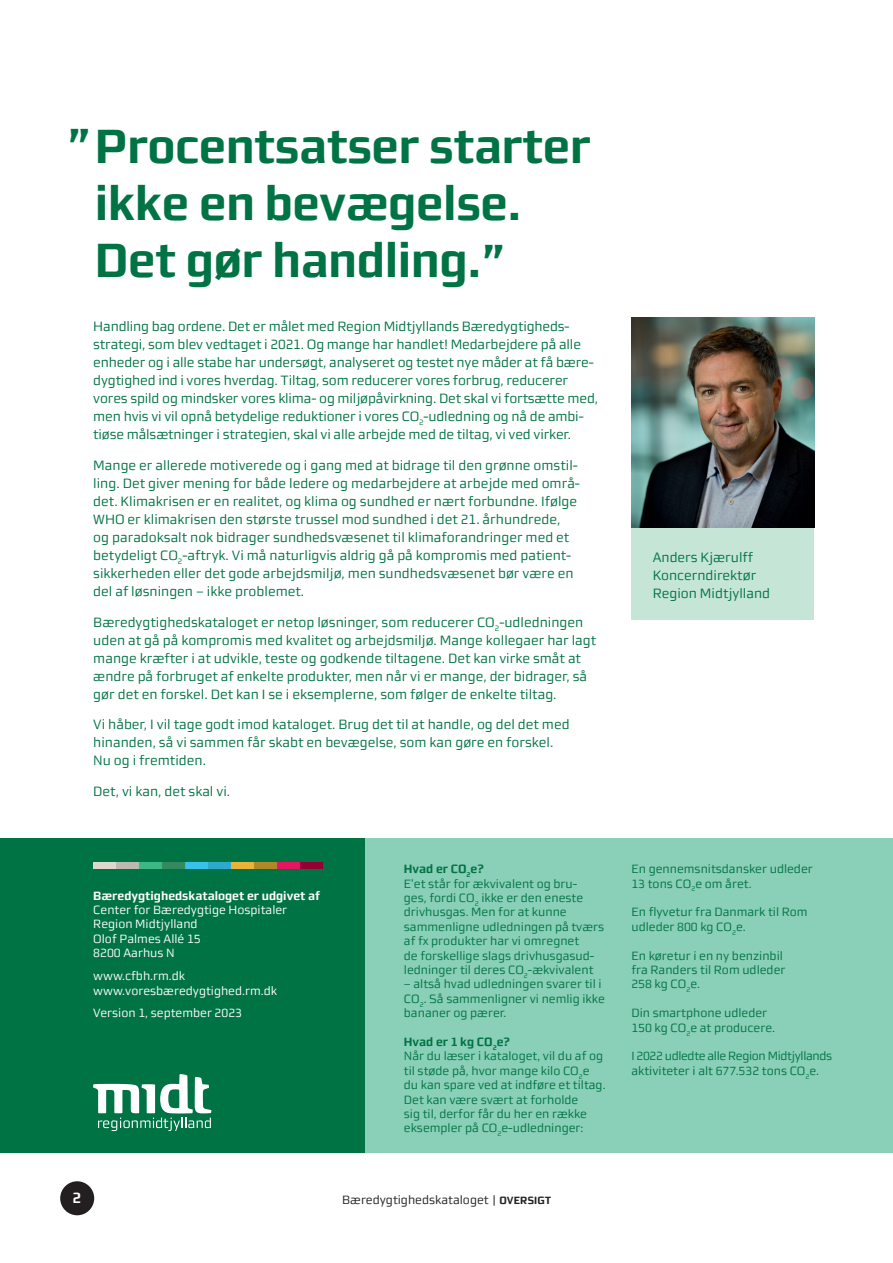
<style>
.page{position:relative;width:893px;height:1263px;background:#fff}
.page>*{position:absolute;margin:0;border:0;box-sizing:border-box;transform-origin:0 0}
.t1{font:700 48px/57px "midtsans";letter-spacing:-.01em;color:#007345}
.t2{font:700 15px "midtsans";color:#fff}
.t3{font:13.5px/18px "midtsans";color:#007345}
.t4{font:12px/14.4px "midtsans";color:#007345}
.t5{font:12px/14.4px "midtsans";color:#fff}
.t6{font:12px/14.4px "midtsans";letter-spacing:-.03em;color:#007345}
.t7{font:700 12px "midtsans";color:#fff}
.t8{font:12px "midtsans";color:#231f20}
.s1{font-weight:700}
.s2{font-weight:700;font-size:10.5px}
</style>
<div class="page">
<div style="left:60px;top:1181px;width:34px;height:34px;background:#231f20;border-radius:50%"></div>
<div style="left:0;top:838px;width:893px;height:314px;background:#007345"></div>
<svg style="left:93px;top:1074px;width:118px;height:57px"></svg>
<img style="left:93px;top:863px;width:230px;height:6px">
<div style="left:366px;top:838px;width:527px;height:314px;background:#8acfb7"></div>
<div style="left:631px;top:527px;width:183px;height:92px;background:#c5e5d7"></div>
<img style="left:631px;top:317px;width:183px;height:210px">
<h1 class="t1" style="left:69px;top:117px;width:524px">”Procentsatser starter</h1>
<h1 class="t1" style="left:95px;top:174px;width:428px">ikke en bevægelse.<br>Det gør handling.</h1>
<h1 class="t1" style="left:483px;top:234px;width:24px">”</h1>
<p class="t3" style="left:93px;top:317px;width:506px">Handling bag ordene. Det er målet med Region Midtjyllands Bæredygtigheds&shy;strategi, som blev vedtaget i 2021. Og mange har handlet! Medarbejdere på alle enheder og i alle stabe har undersøgt, analyseret og testet nye måder at få bære&shy;dygtighed ind i vores hverdag. Tiltag, som reducerer vores forbrug, reducerer vores spild og mindsker vores klima- og miljøpåvirkning. Det skal vi fortsætte med, men hvis vi vil opnå betydelige reduktioner i vores CO<sub>2</sub>-udledning og nå de ambi&shy;tiøse målsætninger i strategien, skal vi alle arbejde med de tiltag, vi ved virker.</p>
<p class="t3" style="left:93px;top:456px;width:488px">Mange er allerede motiverede og i gang med at bidrage til den grønne omstil&shy;ling. Det giver mening for både ledere og medarbejdere at arbejde med områ&shy;det. Klimakrisen er en realitet, og klima og sundhed er nært forbundne. Ifølge WHO er klimakrisen den største trussel mod sundhed i det 21. århundrede,<br>og paradoksalt nok bidrager sundhedsvæsenet til klimaforandringer med et betydeligt CO<sub>2</sub>-aftryk. Vi må naturligvis aldrig gå på kompromis med patient&shy;sikkerheden eller det gode arbejdsmiljø, men sundhedsvæsenet bør være en del af løsningen – ikke problemet.</p>
<p class="t3" style="left:93px;top:613px;width:504px">Bæredygtighedskataloget er netop løsninger, som reducerer CO<sub>2</sub>-udledningen uden at gå på kompromis med kvalitet og arbejdsmiljø. Mange kollegaer har lagt mange kræfter i at udvikle, teste og godkende tiltagene. Det kan virke småt at ændre på forbruget af enkelte produkter, men når vi er mange, der bidrager, så gør det en forskel. Det kan I se i eksemplerne, som følger de enkelte tiltag.</p>
<p class="t3" style="left:93px;top:715px;width:478px">Vi håber, I vil tage godt imod kataloget. Brug det til at handle, og del det med hinanden, så vi sammen får skabt en bevægelse, som kan gøre en forskel.<br>Nu og i fremtiden.</p>
<p class="t3" style="left:93px;top:782px;width:138px">Det, vi kan, det skal vi.</p>
<p class="t7" style="left:93px;top:888px;width:228px">Bæredygtighedskataloget er udgivet af</p>
<p class="t5" style="left:93px;top:902px;width:195px">Center for Bæredygtige Hospitaler<br>Region Midtjylland<br>Olof Palmes Allé 15<br>8200 Aarhus N</p>
<p class="t5" style="left:93px;top:969px;width:185px">www.cfbh.rm.dk www.voresbæredygtighed.rm.dk</p>
<p class="t5" style="left:93px;top:1006px;width:150px">Version 1, september 2023</p>
<p class="t4" style="left:404px;top:862px;width:202px"><span class="s1">Hvad er CO</span><sub>2</sub><span class="s1">e?<br></span>E'et står for ækvivalent og bru-<br>ges, fordi CO<sub>2</sub> ikke er den eneste drivhusgas. Men for at kunne sammenligne udledningen på tværs af fx produkter har vi omregnet<br>de forskellige slags drivhusgasud&shy;ledninger til deres CO<sub>2</sub>-ækvivalent</p>
<p class="t4" style="left:404px;top:977px;width:202px">– altså hvad udledningen svarer til i<br>CO<sub>2</sub>. Så sammenligner vi nemlig ikke bananer og pærer.</p>
<p class="t4" style="left:404px;top:1034px;width:203px"><span class="s1">Hvad er 1 kg CO</span><sub>2</sub><span class="s1">e?<br></span>Når du læser i kataloget, vil du af og til støde på, hvor mange kilo CO<sub>2</sub>e du kan spare ved at indføre et tiltag.<br>Det kan være svært at forholde<br>sig til, derfor får du her en række eksempler på CO<sub>2</sub>e-udledninger:</p>
<p class="t2" style="left:72px;top:1189px;width:10px">2</p>
<p class="t8" style="left:342px;top:1193px;width:211px">Bæredygtighedskataloget | <span class="s2">OVERSIGT</span></p>
<p class="t3" style="left:653px;top:548px;width:119px">Anders Kjærulff<br>Koncerndirektør<br>Region Midtjylland</p>
<p class="t4" style="left:631px;top:862px;width:183px">En gennemsnitsdansker udleder<br>13 tons CO<sub>2</sub>e om året.</p>
<p class="t4" style="left:631px;top:905px;width:178px">En flyvetur fra Danmark til Rom udleder 800 kg CO<sub>2</sub>e.</p>
<p class="t4" style="left:631px;top:948px;width:156px">En køretur i en ny benzinbil fra Randers til Rom udleder<br>258 kg CO<sub>2</sub>e.</p>
<p class="t4" style="left:631px;top:1006px;width:145px">Din smartphone udleder<br>150 kg CO<sub>2</sub>e at producere.</p>
<p class="t6" style="left:631px;top:1049px;width:202px">I 2022 udledte alle Region Midtjyllands aktiviteter i alt 677.532 tons CO<sub>2</sub>e.</p>
</div>
